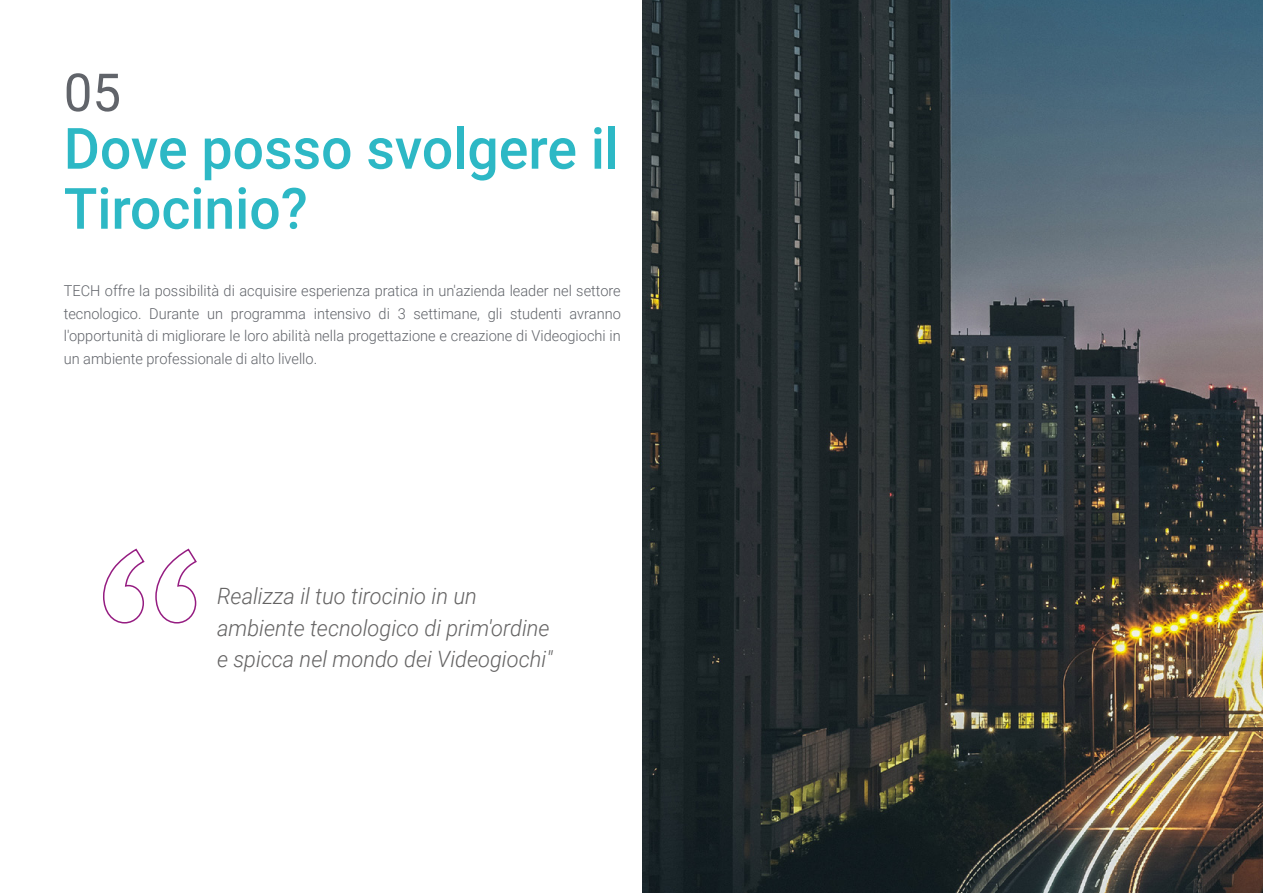
<style>
.page{position:relative;width:1263px;height:893px;background:#fff}
.page>*{position:absolute;margin:0;border:0;box-sizing:border-box;transform-origin:0 0}
.t1{font:500 57px/60px "Roboto";color:#2db8c5}
.t2{font:52.5px "Roboto";color:#61646a}
.t3{font:italic 300 22.5px/31.5px "Roboto";color:#646363}
.t4{font:300 15px/22.5px "Roboto";color:#61646a;text-align:justify}
</style>
<div class="page">
<img style="left:642px;top:0;width:621px;height:893px">
<svg style="left:103px;top:548px;width:94px;height:76px"></svg>
<h2 class="t2" style="left:64px;top:56px;width:59px">05</h2>
<h1 class="t1" style="left:64px;top:116px;width:557px">Dove posso svolgere il<br>Tirocinio?</h1>
<p class="t4" style="left:64px;top:279px;width:558px">TECH offre la possibilità di acquisire esperienza pratica in un'azienda leader nel settore tecnologico. Durante un programma intensivo di 3 settimane, gli studenti avranno l'opportunità di migliorare le loro abilità nella progettazione e creazione di Videogiochi in un ambiente professionale di alto livello.</p>
<h3 class="t3" style="left:217px;top:579px;width:337px">Realizza il tuo tirocinio in un ambiente tecnologico di prim'ordine e spicca nel mondo dei Videogiochi"</h3>
</div>
